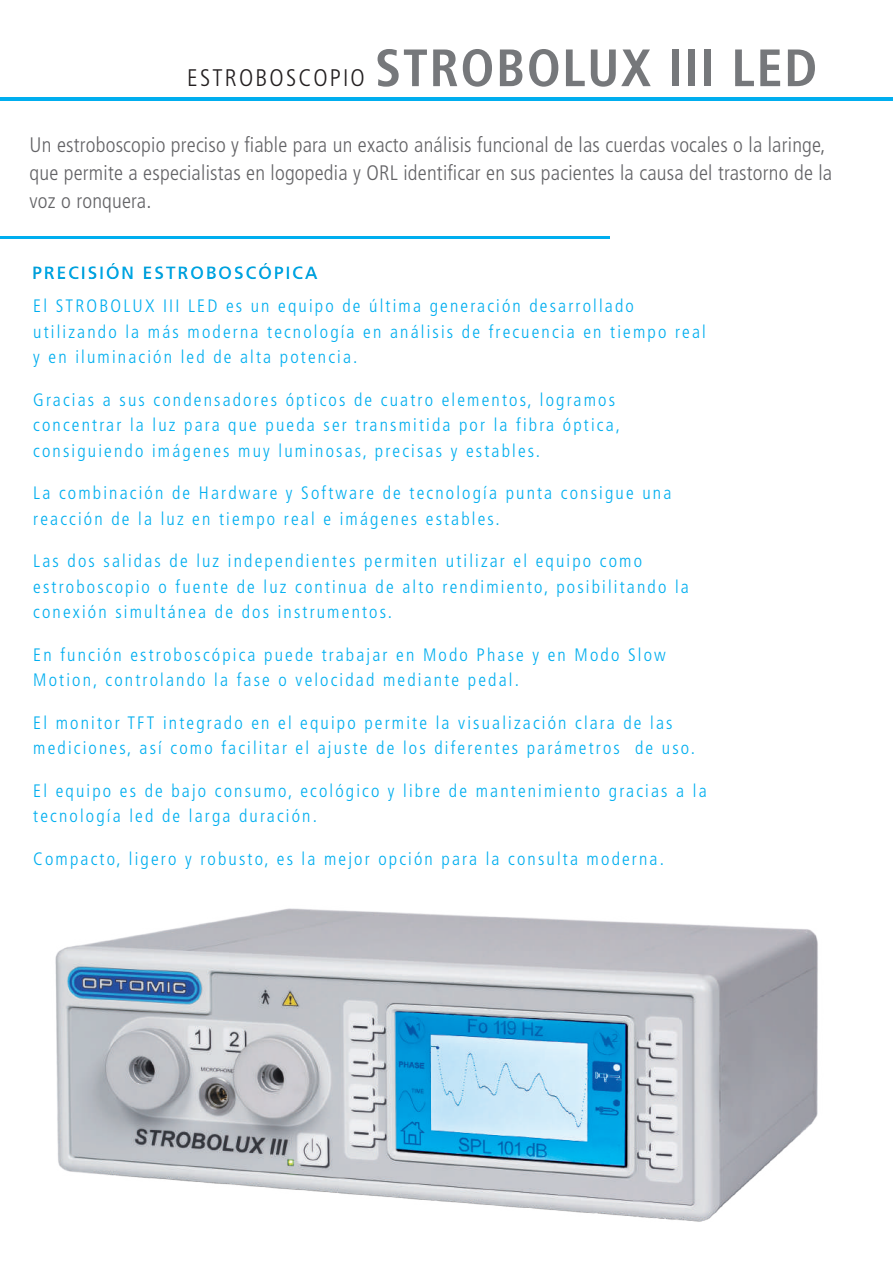
<style>
.page{position:relative;width:893px;height:1263px;background:#fff}
.page>*{position:absolute;margin:0;border:0;box-sizing:border-box;transform-origin:0 0}
.t1{font:700 condensed 52.5px "Frutiger LT Std";letter-spacing:.03em;color:#76787b}
.t2{font:300 condensed 21px/27.9px "Frutiger LT Std";letter-spacing:.01em;color:#636366}
.t3{font:300 condensed 18px/25.5px "Frutiger LT Std";letter-spacing:.12em;color:#00aeef}
.t4{font:700 18px "Frutiger LT Std";letter-spacing:.09em;color:#00aeef}
.s1{font-weight:300;font-size:24px;color:#231f20}
</style>
<div class="page">
<hr style="left:0;top:97px;width:893px;height:4px;background:#00aeef">
<hr style="left:0;top:236px;width:609px;height:2px;background:#00aeef">
<img style="left:55px;top:908px;width:763px;height:314px">
<h1 class="t1" style="left:187px;top:37px;width:632px"><span class="s1">ESTROBOSCOPIO</span> STROBOLUX III LED</h1>
<p class="t2" style="left:30px;top:131px;width:804px">Un estroboscopio preciso y fiable para un exacto análisis funcional de las cuerdas vocales o la laringe, que permite a especialistas en logopedia y ORL identificar en sus pacientes la causa del trastorno de la voz o ronquera.</p>
<p class="t4" style="left:32px;top:263px;width:287px">PRECISIÓN ESTROBOSCÓPICA</p>
<p class="t3" style="left:33px;top:293px;width:674px">El STROBOLUX III LED es un equipo de última generación desarrollado utilizando la más moderna tecnología en análisis de frecuencia en tiempo real y en iluminación led de alta potencia.</p>
<p class="t3" style="left:33px;top:387px;width:588px">Gracias a sus condensadores ópticos de cuatro elementos, logramos concentrar la luz para que pueda ser transmitida por la fibra óptica, consiguiendo imágenes muy luminosas, precisas y estables.</p>
<p class="t3" style="left:33px;top:480px;width:640px">La combinación de Hardware y Software de tecnología punta consigue una reacción de la luz en tiempo real e imágenes estables.</p>
<p class="t3" style="left:33px;top:549px;width:657px">Las dos salidas de luz independientes permiten utilizar el equipo como estroboscopio o fuente de luz continua de alto rendimiento, posibilitando la conexión simultánea de dos instrumentos.</p>
<p class="t3" style="left:33px;top:642px;width:634px">En función estroboscópica puede trabajar en Modo Phase y en Modo Slow<br>Motion, controlando la fase o velocidad mediante pedal.</p>
<p class="t3" style="left:33px;top:710px;width:663px">El monitor TFT integrado en el equipo permite la visualización clara de las mediciones, así como facilitar el ajuste de los diferentes parámetros de uso.</p>
<p class="t3" style="left:33px;top:778px;width:675px">El equipo es de bajo consumo, ecológico y libre de mantenimiento gracias a la tecnología led de larga duración.</p>
<p class="t3" style="left:33px;top:846px;width:632px">Compacto, ligero y robusto, es la mejor opción para la consulta moderna.</p>
</div>
